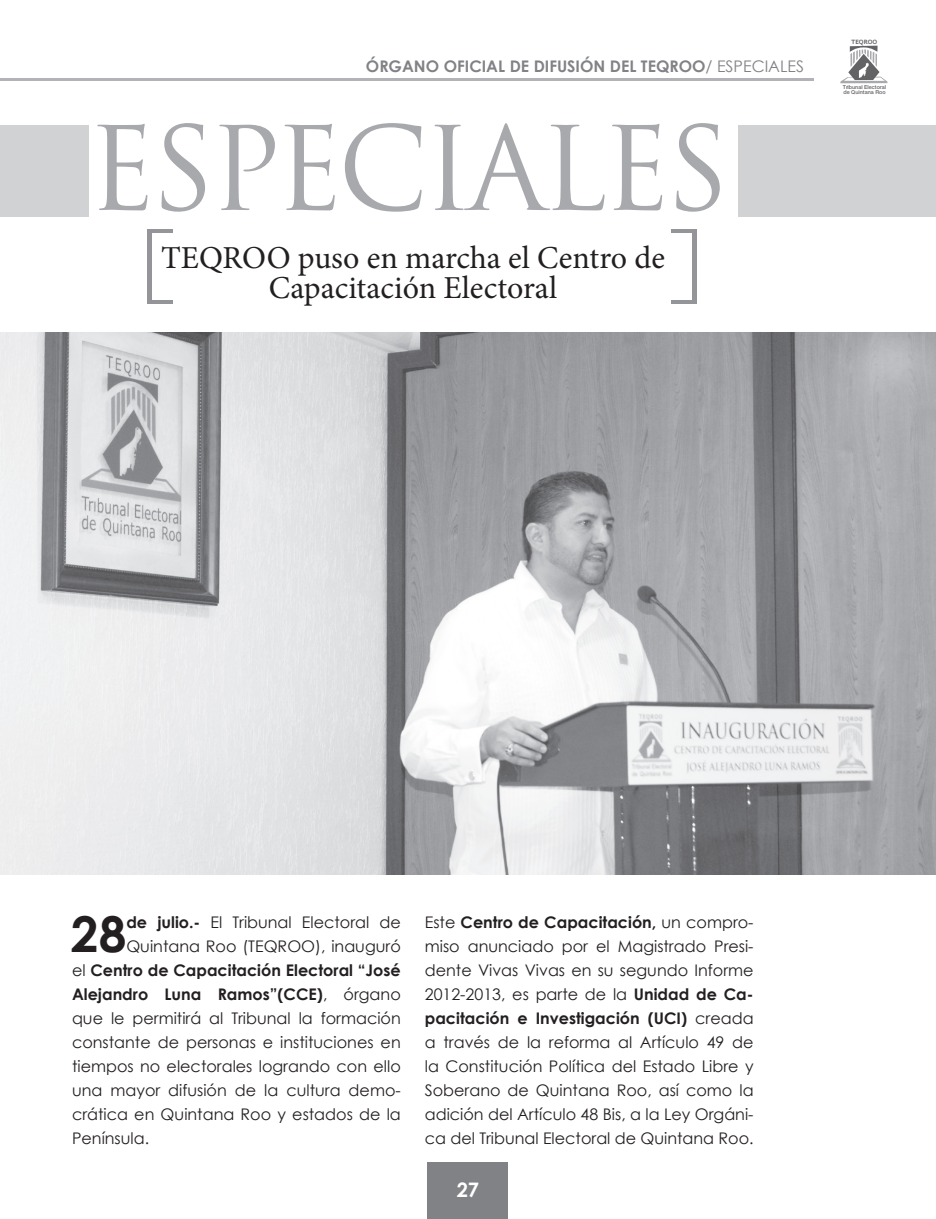
<style>
.page{position:relative;width:936px;height:1219px;background:#fff}
.page>*{position:absolute;margin:0;border:0;box-sizing:border-box;transform-origin:0 0}
.t1{font:113px "Trajan Pro";letter-spacing:-.05em;color:#a8a9ad}
.t2{font:700 49.4px "Century Gothic";color:#231f20}
.t3{font:32px/30px "Minion Pro";color:#231f20;text-align:center}
.t4{font:700 20px "Century Gothic";color:#fff}
.t5{font:16px/24px "Century Gothic";color:#231f20;text-align:justify}
.t6{font:700 16px "Century Gothic";color:#231f20}
.t7{font:700 16px "Century Gothic";color:#808285}
.t8{font:700 6.4px "Gandhi Sans";color:#636366;scale:1.07 1}
.t9{font:500 5.4px/5.4px "Helvetica Neue";color:#636366}
.s1{font-weight:400}
.s2{font-weight:700}
</style>
<div class="page">
<svg style="left:840px;top:46px;width:47px;height:37px"></svg>
<hr style="left:0;top:78px;width:814px;height:3px;background:#b2b3b7">
<div style="left:427px;top:1162px;width:81px;height:57px;background:#808285"></div>
<hr style="left:147px;top:229px;width:25px;height:4px;background:#939598">
<div style="left:147px;top:233px;width:5px;height:71px;background:#939598"></div>
<hr style="left:147px;top:300px;width:25px;height:4px;background:#939598">
<hr style="left:671px;top:229px;width:25px;height:4px;background:#939598">
<hr style="left:692px;top:233px;width:4px;height:71px;background:#939598">
<hr style="left:671px;top:300px;width:25px;height:4px;background:#939598">
<img style="left:0;top:332px;width:935px;height:542px">
<div style="left:1px;top:125px;width:88px;height:91px;background:#d1d2d4"></div>
<div style="left:738px;top:125px;width:197px;height:91px;background:#d1d2d4"></div>
<p class="t7" style="left:366px;top:54px;width:439px">ÓRGANO OFICIAL DE DIFUSIÓN DEL TEQROO<span class="s1">/ ESPECIALES</span></p>
<h1 class="t1" style="left:87px;top:97px;width:644px">ESPECIALES</h1>
<h3 class="t3" style="left:161px;top:243px;width:505px">TEQROO puso en marcha el Centro de<br>Capacitación Electoral</h3>
<p class="t8" style="left:851px;top:38px;width:26px">TEQROO</p>
<p class="t9" style="left:842px;top:84px;width:45px">Tribunal Electoral de Quintana Roo</p>
<h2 class="t2" style="left:71px;top:896px;width:57px">28</h2>
<p class="t5" style="left:126px;top:910px;width:276px"><span class="s2">de julio.-</span> El Tribunal Electoral de</p>
<p class="t5" style="left:126px;top:934px;width:276px">Quintana Roo (TEQROO), inauguró</p>
<p class="t6" style="left:72px;top:958px;width:330px"><span class="s1">el</span> Centro de Capacitación Electoral “José</p>
<p class="t6" style="left:72px;top:982px;width:330px">Alejandro Luna Ramos”(CCE)<span class="s1">, órgano</span></p>
<p class="t5" style="left:72px;top:1006px;width:330px">que le permitirá al Tribunal la formación</p>
<p class="t5" style="left:72px;top:1030px;width:330px">constante de personas e instituciones en</p>
<p class="t5" style="left:72px;top:1054px;width:330px">tiempos no electorales logrando con ello</p>
<p class="t5" style="left:72px;top:1078px;width:330px">una mayor difusión de la cultura demo-</p>
<p class="t5" style="left:72px;top:1102px;width:330px">crática en Quintana Roo y estados de la</p>
<p class="t5" style="left:72px;top:1126px;width:79px">Península.</p>
<p class="t5" style="left:425px;top:910px;width:330px">Este <span class="s2">Centro de Capacitación,</span> un compro&shy;miso anunciado por el Magistrado Presi&shy;dente Vivas Vivas en su segundo Informe 2012-2013, es parte de la <span class="s2">Unidad de Ca&shy;pacitación e Investigación (UCI)</span> creada a través de la reforma al Artículo 49 de la Constitución Política del Estado Libre y Soberano de Quintana Roo, así como la adición del Artículo 48 Bis, a la Ley Orgáni&shy;ca del Tribunal Electoral de Quintana Roo.</p>
<p class="t4" style="left:457px;top:1175px;width:24px">27</p>
</div>
